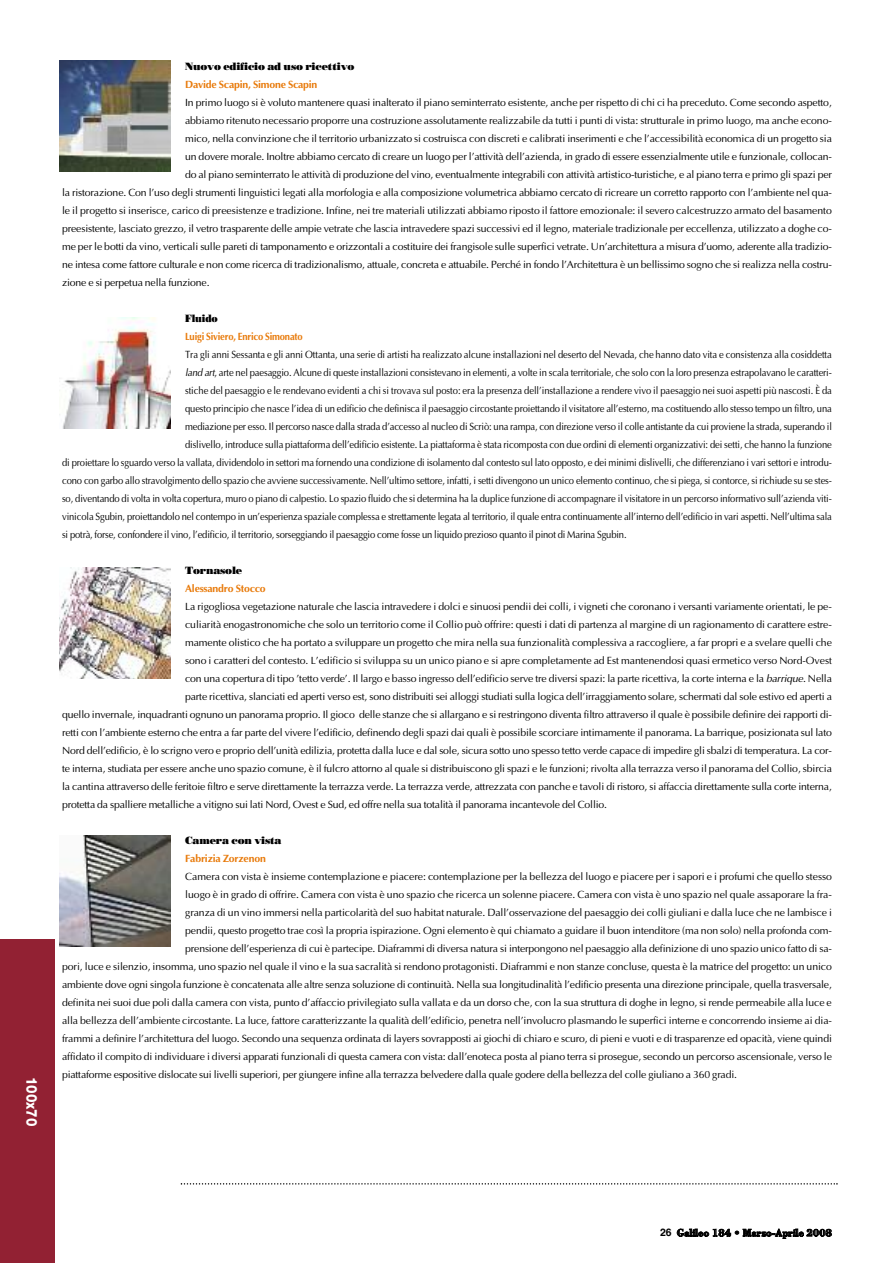
<style>
.page{position:relative;width:893px;height:1263px;background:#fff}
.page>*{position:absolute;margin:0;border:0;box-sizing:border-box;transform-origin:0 0}
.t1{font:800 15px "Helvetica Neue";color:#fff;scale:.9 1}
.t2{font:10.5px/18px "Optima";letter-spacing:-.015em;color:#000;text-align:right}
.t3{font:10.5px "Optima";letter-spacing:-.015em;color:#000;scale:.9 1}
.t4{font:700 10.5px "Optima";letter-spacing:-.015em;color:#e87a0a}
.t5{font:10.5px "Bodoni Poster";letter-spacing:-.02em;color:#000}
.t6{font:700 10.5px "Bodoni";letter-spacing:-.005em;color:#000}
.t7{font:700 10.5px "Optima";letter-spacing:-.015em;color:#e87a0a;scale:.9 1}
.t8{font:10.5px "Bodoni Poster";letter-spacing:-.02em;color:#000;scale:.9 1}
.s1{font-style:italic}
.s2{font-family:"Helvetica"}
</style>
<div class="page">
<div style="left:0;top:939px;width:55px;height:324px;background:#922133"></div>
<img style="left:60px;top:61px;width:110px;height:110px">
<img style="left:62px;top:317px;width:108px;height:111px">
<img style="left:60px;top:568px;width:110px;height:110px">
<img style="left:60px;top:835px;width:110px;height:111px">
<svg style="left:181px;top:1183px;width:657px;height:1px"></svg>
<h1 class="t1" style="left:37px;top:1077px;width:57px;rotate:90deg">100x70</h1>
<p class="t5" style="left:185px;top:60px;width:171px">Nuovo edificio ad uso ricettivo</p>
<p class="t4" style="left:185px;top:78px;width:134px">Davide Scapin, Simone Scapin</p>
<p class="t2" style="left:185px;top:93px;width:648px">In primo luogo si è voluto mantenere quasi inalterato il piano seminterrato esistente, anche per rispetto di chi ci ha preceduto. Come secondo aspetto,</p>
<p class="t2" style="left:185px;top:111px;width:648px">abbiamo ritenuto necessario proporre una costruzione assolutamente realizzabile da tutti i punti di vista: strutturale in primo luogo, ma anche econo-</p>
<p class="t2" style="left:185px;top:129px;width:648px">mico, nella convinzione che il territorio urbanizzato si costruisca con discreti e calibrati inserimenti e che l’accessibilità economica di un progetto sia</p>
<p class="t2" style="left:185px;top:147px;width:648px">un dovere morale. Inoltre abbiamo cercato di creare un luogo per l’attività dell’azienda, in grado di essere essenzialmente utile e funzionale, collocan-</p>
<p class="t2" style="left:185px;top:165px;width:648px">do al piano seminterrato le attività di produzione del vino, eventualmente integrabili con attività artistico-turistiche, e al piano terra e primo gli spazi per</p>
<p class="t2" style="left:62px;top:183px;width:771px">la ristorazione. Con l’uso degli strumenti linguistici legati alla morfologia e alla composizione volumetrica abbiamo cercato di ricreare un corretto rapporto con l’ambiente nel qua-</p>
<p class="t2" style="left:62px;top:201px;width:771px">le il progetto si inserisce, carico di preesistenze e tradizione. Infine, nei tre materiali utilizzati abbiamo riposto il fattore emozionale: il severo calcestruzzo armato del basamento</p>
<p class="t2" style="left:62px;top:219px;width:771px">preesistente, lasciato grezzo, il vetro trasparente delle ampie vetrate che lascia intravedere spazi successivi ed il legno, materiale tradizionale per eccellenza, utilizzato a doghe co-</p>
<p class="t2" style="left:62px;top:237px;width:771px">me per le botti da vino, verticali sulle pareti di tamponamento e orizzontali a costituire dei frangisole sulle superfici vetrate. Un’architettura a misura d’uomo, aderente alla tradizio-</p>
<p class="t2" style="left:62px;top:255px;width:771px">ne intesa come fattore culturale e non come ricerca di tradizionalismo, attuale, concreta e attuabile. Perché in fondo l’Architettura è un bellissimo sogno che si realizza nella costru-</p>
<p class="t2" style="left:62px;top:273px;width:149px">zione e si perpetua nella funzione.</p>
<p class="t8" style="left:185px;top:312px;width:38px">Fluido</p>
<p class="t7" style="left:185px;top:330px;width:132px">Luigi Siviero, Enrico Simonato</p>
<p class="t3" style="left:185px;top:348px;width:720px">Tra gli anni Sessanta e gli anni Ottanta, una serie di artisti ha realizzato alcune installazioni nel deserto del Nevada, che hanno dato vita e consistenza alla cosiddetta</p>
<p class="t3" style="left:185px;top:366px;width:720px"><span class="s1">land art</span>, arte nel paesaggio. Alcune di queste installazioni consistevano in elementi, a volte in scala territoriale, che solo con la loro presenza estrapolavano le caratteri-</p>
<p class="t3" style="left:185px;top:384px;width:720px">stiche del paesaggio e le rendevano evidenti a chi si trovava sul posto: era la presenza dell’installazione a rendere vivo il paesaggio nei suoi aspetti più nascosti. È da</p>
<p class="t3" style="left:185px;top:402px;width:720px">questo principio che nasce l’idea di un edificio che definisca il paesaggio circostante proiettando il visitatore all’esterno, ma costituendo allo stesso tempo un filtro, una</p>
<p class="t3" style="left:185px;top:420px;width:720px">mediazione per esso. Il percorso nasce dalla strada d’accesso al nucleo di Scriò: una rampa, con direzione verso il colle antistante da cui proviene la strada, superando il</p>
<p class="t3" style="left:185px;top:438px;width:720px">dislivello, introduce sulla piattaforma dell’edificio esistente. La piattaforma è stata ricomposta con due ordini di elementi organizzativi: dei setti, che hanno la funzione</p>
<p class="t3" style="left:62px;top:456px;width:857px">di proiettare lo sguardo verso la vallata, dividendolo in settori ma fornendo una condizione di isolamento dal contesto sul lato opposto, e dei minimi dislivelli, che differenziano i vari settori e introdu-</p>
<p class="t3" style="left:62px;top:474px;width:857px">cono con garbo allo stravolgimento dello spazio che avviene successivamente. Nell’ultimo settore, infatti, i setti divengono un unico elemento continuo, che si piega, si contorce, si richiude su se stes-</p>
<p class="t3" style="left:62px;top:492px;width:857px">so, diventando di volta in volta copertura, muro o piano di calpestio. Lo spazio fluido che si determina ha la duplice funzione di accompagnare il visitatore in un percorso informativo sull’azienda viti-</p>
<p class="t3" style="left:62px;top:510px;width:857px">vinicola Sgubin, proiettandolo nel contempo in un’esperienza spaziale complessa e strettamente legata al territorio, il quale entra continuamente all’interno dell’edificio in vari aspetti. Nell’ultima sala</p>
<p class="t3" style="left:62px;top:528px;width:629px">si potrà, forse, confondere il vino, l’edificio, il territorio, sorseggiando il paesaggio come fosse un liquido prezioso quanto il pinot di Marina Sgubin.</p>
<p class="t5" style="left:185px;top:564px;width:59px">Tornasole</p>
<p class="t4" style="left:185px;top:582px;width:82px">Alessandro Stocco</p>
<p class="t2" style="left:185px;top:597px;width:648px">La rigogliosa vegetazione naturale che lascia intravedere i dolci e sinuosi pendii dei colli, i vigneti che coronano i versanti variamente orientati, le pe-</p>
<p class="t2" style="left:185px;top:615px;width:648px">culiarità enogastronomiche che solo un territorio come il Collio può offrire: questi i dati di partenza al margine di un ragionamento di carattere estre-</p>
<p class="t2" style="left:185px;top:633px;width:648px">mamente olistico che ha portato a sviluppare un progetto che mira nella sua funzionalità complessiva a raccogliere, a far propri e a svelare quelli che</p>
<p class="t2" style="left:185px;top:651px;width:648px">sono i caratteri del contesto. L’edificio si sviluppa su un unico piano e si apre completamente ad Est mantenendosi quasi ermetico verso Nord-Ovest</p>
<p class="t2" style="left:185px;top:669px;width:648px">con una copertura di tipo ’tetto verde’. Il largo e basso ingresso dell’edificio serve tre diversi spazi: la parte ricettiva, la corte interna e la <span class="s1">barrique</span>. Nella</p>
<p class="t2" style="left:185px;top:687px;width:648px">parte ricettiva, slanciati ed aperti verso est, sono distribuiti sei alloggi studiati sulla logica dell’irraggiamento solare, schermati dal sole estivo ed aperti a</p>
<p class="t2" style="left:62px;top:705px;width:771px">quello invernale, inquadranti ognuno un panorama proprio. Il gioco delle stanze che si allargano e si restringono diventa filtro attraverso il quale è possibile definire dei rapporti di-</p>
<p class="t2" style="left:62px;top:723px;width:771px">retti con l’ambiente esterno che entra a far parte del vivere l’edificio, definendo degli spazi dai quali è possibile scorciare intimamente il panorama. La barrique, posizionata sul lato</p>
<p class="t2" style="left:62px;top:741px;width:771px">Nord dell’edificio, è lo scrigno vero e proprio dell’unità edilizia, protetta dalla luce e dal sole, sicura sotto uno spesso tetto verde capace di impedire gli sbalzi di temperatura. La cor-</p>
<p class="t2" style="left:62px;top:759px;width:771px">te interna, studiata per essere anche uno spazio comune, è il fulcro attorno al quale si distribuiscono gli spazi e le funzioni; rivolta alla terrazza verso il panorama del Collio, sbircia</p>
<p class="t2" style="left:62px;top:777px;width:771px">la cantina attraverso delle feritoie filtro e serve direttamente la terrazza verde. La terrazza verde, attrezzata con panche e tavoli di ristoro, si affaccia direttamente sulla corte interna,</p>
<p class="t2" style="left:62px;top:795px;width:546px">protetta da spalliere metalliche a vitigno sui lati Nord, Ovest e Sud, ed offre nella sua totalità il panorama incantevole del Collio.</p>
<p class="t5" style="left:185px;top:834px;width:98px">Camera con vista</p>
<p class="t4" style="left:185px;top:852px;width:82px">Fabrizia Zorzenon</p>
<p class="t2" style="left:62px;top:867px;width:771px">Camera con vista è insieme contemplazione e piacere: contemplazione per la bellezza del luogo e piacere per i sapori e i profumi che quello stesso<br>luogo è in grado di offrire. Camera con vista è uno spazio che ricerca un solenne piacere. Camera con vista è uno spazio nel quale assaporare la fra-<br>granza di un vino immersi nella particolarità del suo habitat naturale. Dall’osservazione del paesaggio dei colli giuliani e dalla luce che ne lambisce i<br>pendii, questo progetto trae così la propria ispirazione. Ogni elemento è qui chiamato a guidare il buon intenditore (ma non solo) nella profonda com-<br>prensione dell’esperienza di cui è partecipe. Diaframmi di diversa natura si interpongono nel paesaggio alla definizione di uno spazio unico fatto di sa-<br>pori, luce e silenzio, insomma, uno spazio nel quale il vino e la sua sacralità si rendono protagonisti. Diaframmi e non stanze concluse, questa è la matrice del progetto: un unico ambiente dove ogni singola funzione è concatenata alle altre senza soluzione di continuità. Nella sua longitudinalità l’edificio presenta una direzione principale, quella trasversale, definita nei suoi due poli dalla camera con vista, punto d’affaccio privilegiato sulla vallata e da un dorso che, con la sua struttura di doghe in legno, si rende permeabile alla luce e alla bellezza dell’ambiente circostante. La luce, fattore caratterizzante la qualità dell’edificio, penetra nell’involucro plasmando le superfici interne e concorrendo insieme ai dia&shy;frammi a definire l’architettura del luogo. Secondo una sequenza ordinata di layers sovrapposti ai giochi di chiaro e scuro, di pieni e vuoti e di trasparenze ed opacità, viene quindi affidato il compito di individuare i diversi apparati funzionali di questa camera con vista: dall’enoteca posta al piano terra si prosegue, secondo un percorso ascensionale, verso le</p>
<p class="t2" style="left:62px;top:1065px;width:676px">piattaforme espositive dislocate sui livelli superiori, per giungere infine alla terrazza belvedere dalla quale godere della bellezza del colle giuliano a 360 gradi.</p>
<p class="t6" style="left:660px;top:1226px;width:173px"><span class="s2">26</span> Galileo 184 • Marzo-Aprile 2008</p>
</div>
